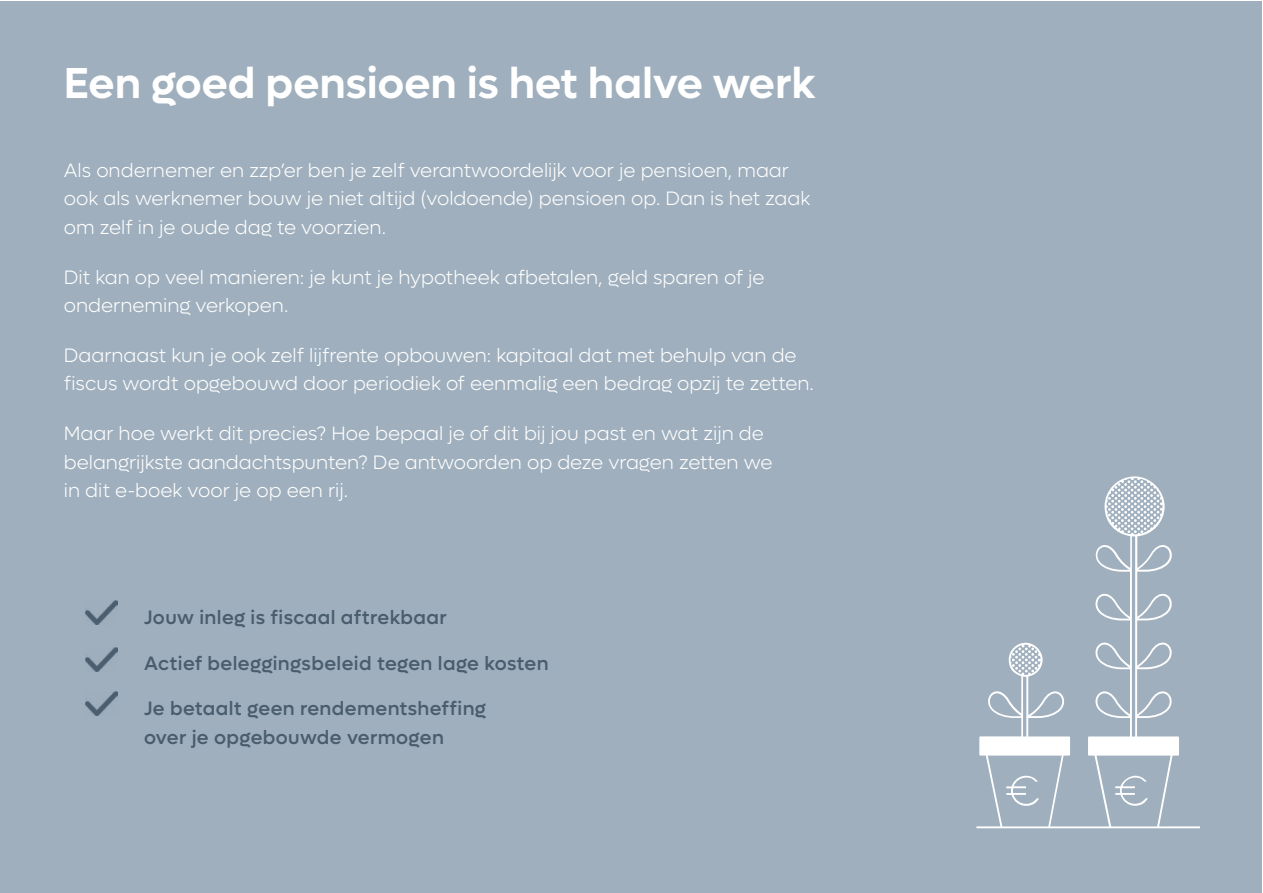
<style>
.page{position:relative;width:1263px;height:893px;background:#fff}
.page>*{position:absolute;margin:0;border:0;box-sizing:border-box;transform-origin:0 0}
.t1{font:600 43.5px "Lufga";color:#fff}
.t2{font:300 19.5px/28.5px "Lufga";color:#fff}
.t3{font:500 19.5px/28.5px "Lufga";letter-spacing:.02em;color:#4a5d6e}
</style>
<div class="page">
<div style="left:1px;top:1px;width:1261px;height:891px;background:#9fafbd"></div>
<svg style="left:976px;top:476px;width:223px;height:352px"></svg>
<svg style="left:1006px;top:776px;width:33px;height:30px"></svg>
<svg style="left:1012px;top:647px;width:25px;height:25px"></svg>
<svg style="left:1115px;top:776px;width:33px;height:30px"></svg>
<svg style="left:1108px;top:480px;width:51px;height:53px"></svg>
<img style="left:85px;top:601px;width:33px;height:23px">
<img style="left:85px;top:648px;width:33px;height:23px">
<img style="left:85px;top:692px;width:33px;height:23px">
<h1 class="t1" style="left:64px;top:57px;width:753px">Een goed pensioen is het halve werk</h1>
<p class="t2" style="left:64px;top:156px;width:748px">Als ondernemer en zzp’er ben je zelf verantwoordelijk voor je pensioen, maar ook als werknemer bouw je niet altijd (voldoende) pensioen op. Dan is het zaak om zelf in je oude dag te voorzien.</p>
<p class="t2" style="left:64px;top:263px;width:702px">Dit kan op veel manieren: je kunt je hypotheek afbetalen, geld sparen of je onderneming verkopen.</p>
<p class="t2" style="left:64px;top:341px;width:752px">Daarnaast kun je ook zelf lijfrente opbouwen: kapitaal dat met behulp van de fiscus wordt opgebouwd door periodiek of eenmalig een bedrag opzij te zetten.</p>
<p class="t2" style="left:64px;top:419px;width:710px">Maar hoe werkt dit precies? Hoe bepaal je of dit bij jou past en wat zijn de belangrijkste aandachtspunten? De antwoorden op deze vragen zetten we in dit e-boek voor je op een rij.</p>
<p class="t3" style="left:144px;top:603px;width:304px">Jouw inleg is fiscaal aftrekbaar</p>
<p class="t3" style="left:144px;top:649px;width:406px">Actief beleggingsbeleid tegen lage kosten</p>
<p class="t3" style="left:144px;top:694px;width:343px">Je betaalt geen rendementsheffing over je opgebouwde vermogen</p>
</div>
